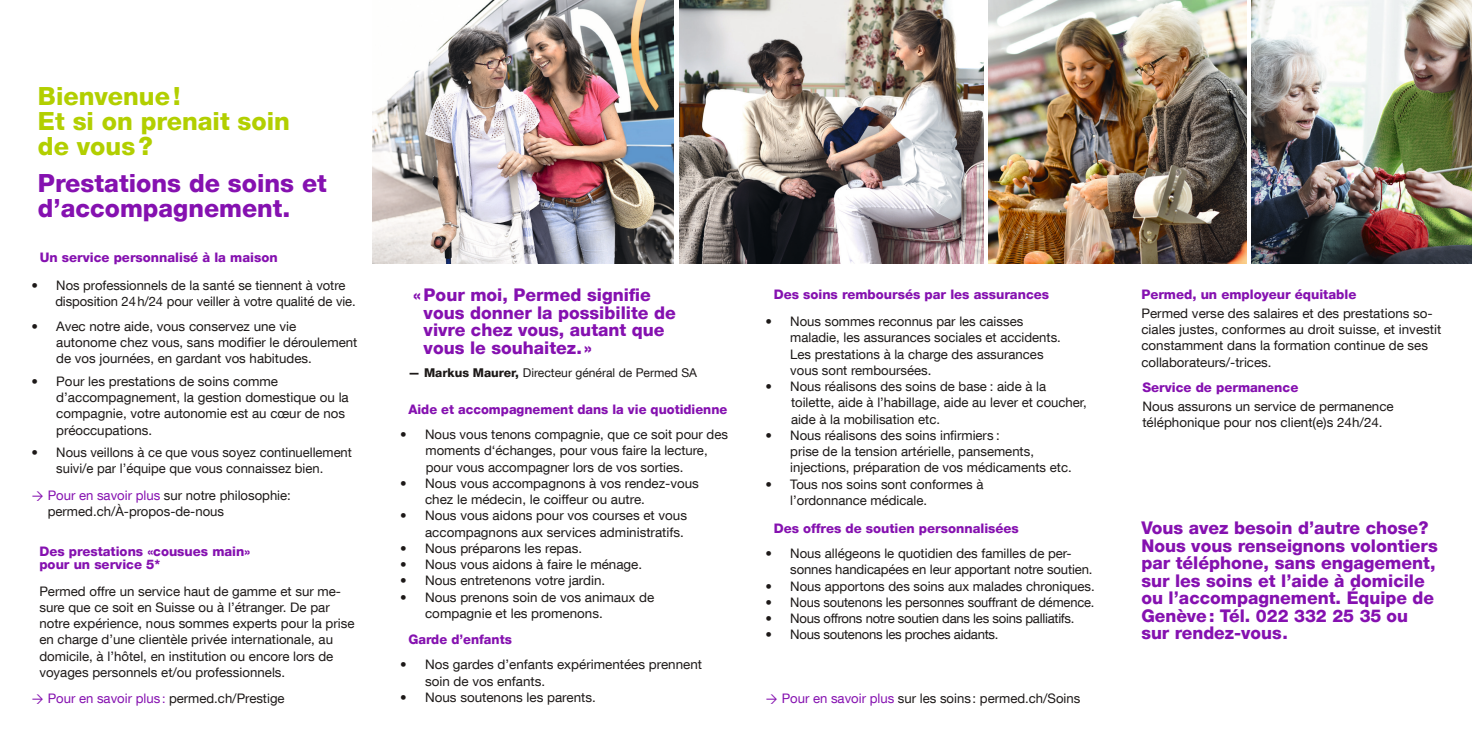
<style>
.page{position:relative;width:1472px;height:745px;background:#fff}
.page>*{position:absolute;margin:0;border:0;box-sizing:border-box;transform-origin:0 0}
.t1{font:800 25px/25px "Helvetica Neue LT Com";color:#8511b0}
.t2{font:800 25px/25px "Helvetica Neue LT Com";color:#b2cf00}
.t3{font:800 17.5px/17.5px "Helvetica Neue LT Com";color:#8511b0}
.t4{font:13.12px/16.2px "Helvetica Neue LT Com";color:#1d1918}
.t5{font:800 13.12px/13.8px "Helvetica Neue LT Com";color:#8511b0}
.t6{font:13.12px "Helvetica Neue LT Com";letter-spacing:-.02em;color:#1d1918}
.t7{font:12.12px "Helvetica Neue LT Com";color:#1d1918}
.s1{color:#8511b0}
.s2{font-size:12.5px;color:#8511b0}
.s3{font-weight:800}
</style>
<div class="page">
<img style="left:988px;top:0;width:258px;height:263px">
<img style="left:679px;top:0;width:304px;height:263px">
<img style="left:1251px;top:0;width:220px;height:263px">
<img style="left:372px;top:0;width:302px;height:263px">
<h1 class="t2" style="left:38px;top:83px;width:253px">Bienvenue!<br>Et si on prenait soin de vous?</h1>
<h1 class="t1" style="left:38px;top:171px;width:290px">Prestations de soins et d’accompagnement.</h1>
<p class="t5" style="left:40px;top:251px;width:239px">Un service personnalisé à la maison</p>
<p class="t4" style="left:55px;top:277px;width:302px;text-indent:-24px">• Nos professionnels de la santé se tiennent à votre disposition 24h/24 pour veiller à votre qualité de vie.</p>
<p class="t4" style="left:56px;top:318px;width:302px;text-indent:-25px">• Avec notre aide, vous conservez une vie autonome chez vous, sans modifier le déroulement de vos journées, en gardant vos habitudes.</p>
<p class="t4" style="left:56px;top:373px;width:294px;text-indent:-25px">• Pour les prestations de soins comme d’accompagnement, la gestion domestique ou la compagnie, votre autonomie est au cœur de nos préoccupations.</p>
<p class="t4" style="left:31px;top:444px;width:322px;text-align:center">• Nous veillons à ce que vous soyez continuellement suivi/e par l’équipe que vous connaissez bien.</p>
<p class="t4" style="left:48px;top:487px;width:245px"><span class="s1">Pour en savoir plus</span> sur notre philosophie: permed.ch/À-propos-de-nous</p>
<p class="t5" style="left:39px;top:544px;width:212px">Des prestations «cousues main» pour un service 5*</p>
<p class="t4" style="left:39px;top:582px;width:317px">Permed offre un service haut de gamme et sur me&shy;sure que ce soit en Suisse ou à l’étranger. De par notre expérience, nous sommes experts pour la prise en charge d’une clientèle privée internationale, au domicile, à l’hôtel, en institution ou encore lors de voyages personnels et/ou professionnels.</p>
<p class="t4" style="left:48px;top:690px;width:238px"><span class="s1">Pour en savoir plus</span> <span class="s2">:</span> permed.ch/Prestige</p>
<h2 class="t3" style="left:423px;top:286px;width:254px;text-indent:-11px">« Pour moi, Permed signifie vous donner la possibilite de vivre chez vous, autant que vous le souhaitez. »</h2>
<p class="t7" style="left:408px;top:365px;width:290px"><span class="s3">— Markus Maurer,</span> Directeur général de Permed SA</p>
<p class="t5" style="left:408px;top:402px;width:320px">Aide et accompagnement dans la vie quotidienne</p>
<p class="t4" style="left:425px;top:426px;width:304px;text-indent:-25px">• Nous vous tenons compagnie, que ce soit pour des moments d‘échanges, pour vous faire la lecture, pour vous accompagner lors de vos sorties.</p>
<p class="t4" style="left:425px;top:475px;width:275px;text-indent:-25px">• Nous vous accompagnons à vos rendez-vous chez le médecin, le coiffeur ou autre.</p>
<p class="t4" style="left:400px;top:507px;width:288px;text-align:right">• Nous vous aidons pour vos courses et vous accompagnons aux services administratifs.</p>
<p class="t4" style="left:400px;top:540px;width:183px">• Nous préparons les repas.</p>
<p class="t4" style="left:400px;top:556px;width:243px">• Nous vous aidons à faire le ménage.</p>
<p class="t4" style="left:400px;top:572px;width:206px">• Nous entretenons votre jardin.</p>
<p class="t4" style="left:425px;top:588px;width:231px;text-indent:-25px">• Nous prenons soin de vos animaux de compagnie et les promenons.</p>
<p class="t5" style="left:408px;top:633px;width:105px">Garde d’enfants</p>
<p class="t4" style="left:425px;top:656px;width:278px;text-indent:-25px">• Nos gardes d’enfants expérimentées prennent soin de vos enfants.</p>
<p class="t4" style="left:400px;top:689px;width:197px">• Nous soutenons les parents.</p>
<p class="t5" style="left:773px;top:287px;width:277px">Des soins remboursés par les assurances</p>
<p class="t4" style="left:790px;top:313px;width:272px;text-indent:-25px">• Nous sommes reconnus par les caisses maladie, les assurances sociales et accidents.<br>Les prestations à la charge des assurances vous sont remboursées.</p>
<p class="t4" style="left:791px;top:378px;width:297px;text-indent:-26px">• Nous réalisons des soins de base : aide à la toilette, aide à l’habillage, aide au lever et coucher, aide à la mobilisation etc.</p>
<p class="t4" style="left:790px;top:427px;width:283px;text-indent:-25px">• Nous réalisons des soins infirmiers :<br>prise de la tension artérielle, pansements, injections, préparation de vos médicaments etc.</p>
<p class="t4" style="left:790px;top:476px;width:195px;text-indent:-25px">• Tous nos soins sont conformes à l’ordonnance médicale.</p>
<p class="t5" style="left:773px;top:521px;width:247px">Des offres de soutien personnalisées</p>
<p class="t4" style="left:790px;top:545px;width:304px;text-indent:-25px">• Nous allégeons le quotidien des familles de per&shy;sonnes handicapées en leur apportant notre soutien.</p>
<p class="t4" style="left:765px;top:577px;width:331px">• Nous apportons des soins aux malades chroniques.</p>
<p class="t4" style="left:765px;top:594px;width:330px">• Nous soutenons les personnes souffrant de démence.</p>
<p class="t6" style="left:765px;top:610px;width:310px">• Nous offrons notre soutien dans les soins palliatifs.</p>
<p class="t6" style="left:765px;top:626px;width:234px">• Nous soutenons les proches aidants.</p>
<p class="t4" style="left:781px;top:690px;width:300px"><span class="s1">Pour en savoir plus</span> sur les soins : permed.ch/Soins</p>
<p class="t5" style="left:1141px;top:288px;width:216px">Permed, un employeur équitable</p>
<p class="t4" style="left:1141px;top:305px;width:301px">Permed verse des salaires et des prestations so&shy;ciales justes, conformes au droit suisse, et investit constamment dans la formation continue de ses collaborateurs/-trices.</p>
<p class="t5" style="left:1142px;top:381px;width:157px">Service de permanence</p>
<p class="t4" style="left:1142px;top:398px;width:253px">Nous assurons un service de permanence téléphonique pour nos client(e)s 24h/24.</p>
<h2 class="t3" style="left:1141px;top:519px;width:298px">Vous avez besoin d’autre chose?<br>Nous vous renseignons volontiers par téléphone, sans engagement, sur les soins et l’aide à domicile ou l’accompagnement. Équipe de<br>Genève: Tél. 022 332 25 35 ou sur rendez-vous.</h2>
</div>
